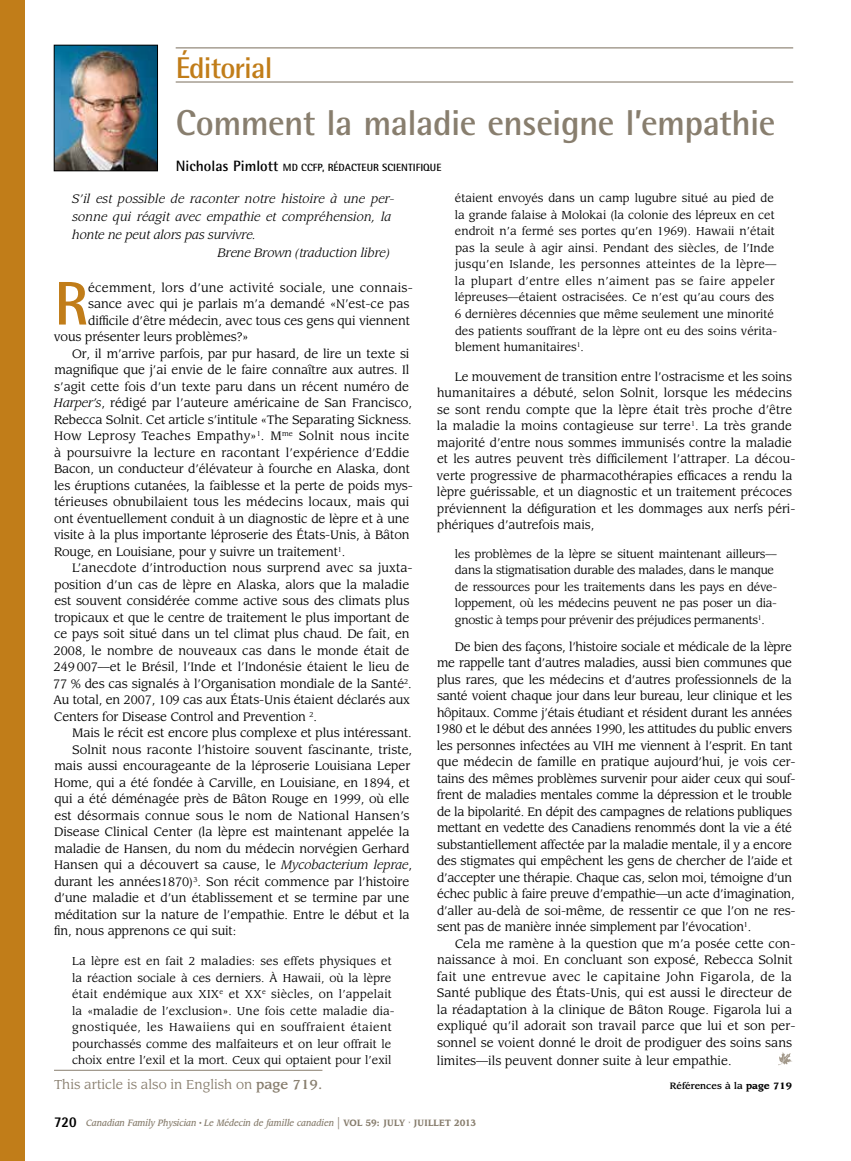
<style>
.page{position:relative;width:851px;height:1161px;background:#fff}
.page>*{position:absolute;margin:0;border:0;box-sizing:border-box;transform-origin:0 0}
.t1{font:700 61.65px "Rotis Semi Sans Std";color:#c17d19}
.t2{font:700 36px "Rotis Semi Sans Std";letter-spacing:-.02em;color:#887e6e}
.t3{font:700 30px "Rotis Semi Sans Std";letter-spacing:-.03em;color:#c17d19}
.t4{font:12.75px "Leawood Std";color:#887e6e}
.t5{font:12px/16.5px "Leawood Std";letter-spacing:-.01em;color:#000}
.t6{font:italic 12px "Leawood Std";letter-spacing:.015em;color:#000}
.t7{font:12px "Leawood Std";letter-spacing:.015em;color:#000}
.t8{font:12px "Leawood Std";letter-spacing:.02em;color:#000}
.t9{font:12px "Leawood Std";letter-spacing:.01em;color:#000}
.t10{font:11.25px/16.5px "Leawood Std";color:#000}
.t11{font:11.25px/16.5px "Leawood Std";letter-spacing:-.02em;color:#000}
.t12{font:700 10.5px "Rotis Semi Sans Std";color:#000}
.t13{font:italic 500 9px "Leawood Std";color:#887e6e;scale:.9 1}
.t14{font:500 9px "Leawood Std";color:#000}
.s1{font-size:15px}
.s2{font-style:italic}
.s3{font-weight:500}
.s4{font-weight:700}
.s5{font-family:"Rotis Semi Sans Std";font-weight:800;font-style:normal;font-size:15px;color:#000}
.s6{font-weight:400;font-style:normal;font-size:15px}
.s7{font-weight:700;font-style:normal}
.s8{font-family:"Trajan Pro";font-weight:400;font-style:normal}
</style>
<div class="page">
<div style="left:0;top:0;width:24px;height:1161px;background:#c17d19"></div>
<hr style="left:54px;top:1070px;width:268px;height:1px;background:#887e6e">
<hr style="left:176px;top:47px;width:617px;height:1px;background:#887e6e">
<hr style="left:176px;top:81px;width:617px;height:2px;background:#887e6e">
<img style="left:56px;top:47px;width:100px;height:122px">
<div style="left:54px;top:45px;width:104px;height:126px;border:1px solid #000"></div>
<svg style="left:778px;top:1052px;width:14px;height:13px"></svg>
<h3 class="t3" style="left:176px;top:50px;width:98px">Éditorial</h3>
<h2 class="t2" style="left:176px;top:101px;width:601px">Comment la maladie enseigne l’empathie</h2>
<p class="t12" style="left:176px;top:161px;width:267px"><span class="s1">Nicholas Pimlott</span> MD CCFP, RÉDACTEUR SCIENTIFIQUE</p>
<p class="t6" style="left:72px;top:191px;width:324px">S’il est possible de raconter notre histoire à une per-</p>
<p class="t6" style="left:73px;top:209px;width:320px">sonne qui réagit avec empathie et compréhension, la</p>
<p class="t6" style="left:72px;top:227px;width:185px">honte ne peut alors pas survivre.</p>
<p class="t6" style="left:217px;top:245px;width:173px">Brene Brown (traduction libre)</p>
<h1 class="t1" style="left:54px;top:266px;width:36px">R</h1>
<p class="t8" style="left:88px;top:280px;width:326px">écemment, lors d’une activité sociale, une connais-</p>
<p class="t5" style="left:88px;top:296px;width:323px">sance avec qui je parlais m’a demandé «N’est-ce pas</p>
<p class="t5" style="left:88px;top:312px;width:323px">difficile d’être médecin, avec tous ces gens qui viennent</p>
<p class="t5" style="left:54px;top:329px;width:196px">vous présenter leurs problèmes?»</p>
<p class="t5" style="left:72px;top:345px;width:339px">Or, il m’arrive parfois, par pur hasard, de lire un texte si</p>
<p class="t5" style="left:54px;top:362px;width:356px">magnifique que j’ai envie de le faire connaître aux autres. Il</p>
<p class="t5" style="left:54px;top:378px;width:356px">s’agit cette fois d’un texte paru dans un récent numéro de</p>
<p class="t5" style="left:54px;top:395px;width:359px"><span class="s2">Harper’s</span>, rédigé par l’auteure américaine de San Francisco,</p>
<p class="t5" style="left:54px;top:411px;width:359px">Rebecca Solnit. Cet article s’intitule «The Separating Sickness.</p>
<p class="t8" style="left:54px;top:429px;width:357px">How Leprosy Teaches Empathy»<sup>1</sup>. M<sup>me</sup> Solnit nous incite</p>
<p class="t7" style="left:54px;top:445px;width:357px">à poursuivre la lecture en racontant l’expérience d’Eddie</p>
<p class="t5" style="left:54px;top:461px;width:357px">Bacon, un conducteur d’élévateur à fourche en Alaska, dont</p>
<p class="t5" style="left:54px;top:477px;width:360px">les éruptions cutanées, la faiblesse et la perte de poids mys-</p>
<p class="t5" style="left:54px;top:494px;width:356px">térieuses obnubilaient tous les médecins locaux, mais qui</p>
<p class="t5" style="left:54px;top:510px;width:356px">ont éventuellement conduit à un diagnostic de lèpre et à une</p>
<p class="t5" style="left:54px;top:527px;width:357px">visite à la plus importante léproserie des États-Unis, à Bâton</p>
<p class="t5" style="left:54px;top:543px;width:293px">Rouge, en Louisiane, pour y suivre un traitement<sup>1</sup>.</p>
<p class="t9" style="left:72px;top:561px;width:342px">L’anecdote d’introduction nous surprend avec sa juxta-</p>
<p class="t5" style="left:54px;top:576px;width:356px">position d’un cas de lèpre en Alaska, alors que la maladie</p>
<p class="t5" style="left:54px;top:593px;width:356px">est souvent considérée comme active sous des climats plus</p>
<p class="t5" style="left:54px;top:609px;width:356px">tropicaux et que le centre de traitement le plus important de</p>
<p class="t5" style="left:54px;top:626px;width:357px">ce pays soit situé dans un tel climat plus chaud. De fait, en</p>
<p class="t5" style="left:54px;top:642px;width:357px">2008, le nombre de nouveaux cas dans le monde était de</p>
<p class="t5" style="left:54px;top:659px;width:357px">249 007—et le Brésil, l’Inde et l’Indonésie étaient le lieu de</p>
<p class="t5" style="left:53px;top:675px;width:360px">77 % des cas signalés à l’Organisation mondiale de la Santé<sup>2</sup>.</p>
<p class="t5" style="left:53px;top:692px;width:358px">Au total, en 2007, 109 cas aux États-Unis étaient déclarés aux</p>
<p class="t5" style="left:54px;top:708px;width:264px">Centers for Disease Control and Prevention <sup>2</sup>.</p>
<p class="t5" style="left:72px;top:725px;width:341px">Mais le récit est encore plus complexe et plus intéressant.</p>
<p class="t5" style="left:72px;top:741px;width:341px">Solnit nous raconte l’histoire souvent fascinante, triste,</p>
<p class="t5" style="left:54px;top:758px;width:357px">mais aussi encourageante de la léproserie Louisiana Leper</p>
<p class="t5" style="left:54px;top:774px;width:357px">Home, qui a été fondée à Carville, en Louisiane, en 1894, et</p>
<p class="t5" style="left:54px;top:791px;width:356px">qui a été déménagée près de Bâton Rouge en 1999, où elle</p>
<p class="t7" style="left:54px;top:808px;width:356px">est désormais connue sous le nom de National Hansen’s</p>
<p class="t5" style="left:54px;top:824px;width:357px">Disease Clinical Center (la lèpre est maintenant appelée la</p>
<p class="t5" style="left:54px;top:840px;width:356px">maladie de Hansen, du nom du médecin norvégien Gerhard</p>
<p class="t5" style="left:54px;top:857px;width:359px">Hansen qui a découvert sa cause, le <span class="s2">Mycobacterium leprae</span>,</p>
<p class="t5" style="left:54px;top:873px;width:356px">durant les années1870)<sup>3</sup>. Son récit commence par l’histoire</p>
<p class="t5" style="left:54px;top:890px;width:356px">d’une maladie et d’un établissement et se termine par une</p>
<p class="t5" style="left:54px;top:906px;width:357px">méditation sur la nature de l’empathie. Entre le début et la</p>
<p class="t5" style="left:54px;top:923px;width:183px">fin, nous apprenons ce qui suit:</p>
<p class="t10" style="left:72px;top:953px;width:324px">La lèpre est en fait 2 maladies: ses effets physiques et la réaction sociale à ces derniers. À Hawaii, où la lèpre était endémique aux XIX<sup>e</sup> et XX<sup>e</sup> siècles, on l’appelait la «maladie de l’exclusion». Une fois cette maladie dia&shy;gnostiquée, les Hawaiiens qui en souffraient étaient pourchassés comme des malfaiteurs et on leur offrait le choix entre l’exil et la mort. Ceux qui optaient pour l’exil</p>
<p class="t4" style="left:54px;top:1077px;width:270px">This article is also in English on <span class="s3">page 719.</span></p>
<p class="t10" style="left:455px;top:190px;width:324px">étaient envoyés dans un camp lugubre situé au pied de la grande falaise à Molokai (la colonie des lépreux en cet endroit n’a fermé ses portes qu’en 1969). Hawaii n’était pas la seule à agir ainsi. Pendant des siècles, de l’Inde jusqu’en Islande, les personnes atteintes de la lèpre— la plupart d’entre elles n’aiment pas se faire appeler lépreuses—étaient ostracisées. Ce n’est qu’au cours des 6 dernières décennies que même seulement une minorité des patients souffrant de la lèpre ont eu des soins vérita&shy;blement humanitaires<sup>1</sup>.</p>
<p class="t5" style="left:436px;top:369px;width:360px;text-indent:18px">Le mouvement de transition entre l’ostracisme et les soins humanitaires a débuté, selon Solnit, lorsque les médecins se sont rendu compte que la lèpre était très proche d’être la maladie la moins contagieuse sur terre<sup>1</sup>. La très grande majorité d’entre nous sommes immunisés contre la maladie et les autres peuvent très difficilement l’attraper. La décou&shy;verte progressive de pharmacothérapies efficaces a rendu la lèpre guérissable, et un diagnostic et un traitement précoces préviennent la défiguration et les dommages aux nerfs péri&shy;phériques d’autrefois mais,</p>
<p class="t11" style="left:455px;top:546px;width:324px">les problèmes de la lèpre se situent maintenant ailleurs— dans la stigmatisation durable des malades, dans le manque de ressources pour les traitements dans les pays en déve&shy;loppement, où les médecins peuvent ne pas poser un dia&shy;gnostic à temps pour prévenir des préjudices permanents<sup>1</sup>.</p>
<p class="t5" style="left:435px;top:639px;width:362px;text-indent:20px">De bien des façons, l’histoire sociale et médicale de la lèpre me rappelle tant d’autres maladies, aussi bien communes que plus rares, que les médecins et d’autres professionnels de la santé voient chaque jour dans leur bureau, leur clinique et les hôpitaux. Comme j’étais étudiant et résident durant les années 1980 et le début des années 1990, les attitudes du public envers les personnes infectées au VIH me viennent à l’esprit. En tant que médecin de famille en pratique aujourd’hui, je vois cer&shy;tains des mêmes problèmes survenir pour aider ceux qui souf&shy;frent de maladies mentales comme la dépression et le trouble de la bipolarité. En dépit des campagnes de relations publiques mettant en vedette des Canadiens renommés dont la vie a été substantiellement affectée par la maladie mentale, il y a encore des stigmates qui empêchent les gens de chercher de l’aide et d’accepter une thérapie. Chaque cas, selon moi, témoigne d’un échec public à faire preuve d’empathie—un acte d’imagination, d’aller au-delà de soi-même, de ressentir ce que l’on ne res&shy;sent pas de manière innée simplement par l’évocation<sup>1</sup>.</p>
<p class="t5" style="left:437px;top:936px;width:360px;text-indent:18px">Cela me ramène à la question que m’a posée cette con&shy;naissance à moi. En concluant son exposé, Rebecca Solnit fait une entrevue avec le capitaine John Figarola, de la Santé publique des États-Unis, qui est aussi le directeur de la réadaptation à la clinique de Bâton Rouge. Figarola lui a expliqué qu’il adorait son travail parce que lui et son per&shy;sonnel se voient donné le droit de prodiguer des soins sans</p>
<p class="t5" style="left:437px;top:1053px;width:296px">limites—ils peuvent donner suite à leur empathie.</p>
<p class="t14" style="left:670px;top:1080px;width:124px">Références à la <span class="s4">page 719</span></p>
<p class="t13" style="left:54px;top:1118px;width:470px"><span class="s5">720</span> Canadian Family Physician <sup>•</sup> Le Médecin de famille canadien <span class="s6">|</span> <span class="s7">Vol 59: JULY</span> <span class="s8">•</span> <span class="s7">JUILL ET 2013</span></p>
</div>
